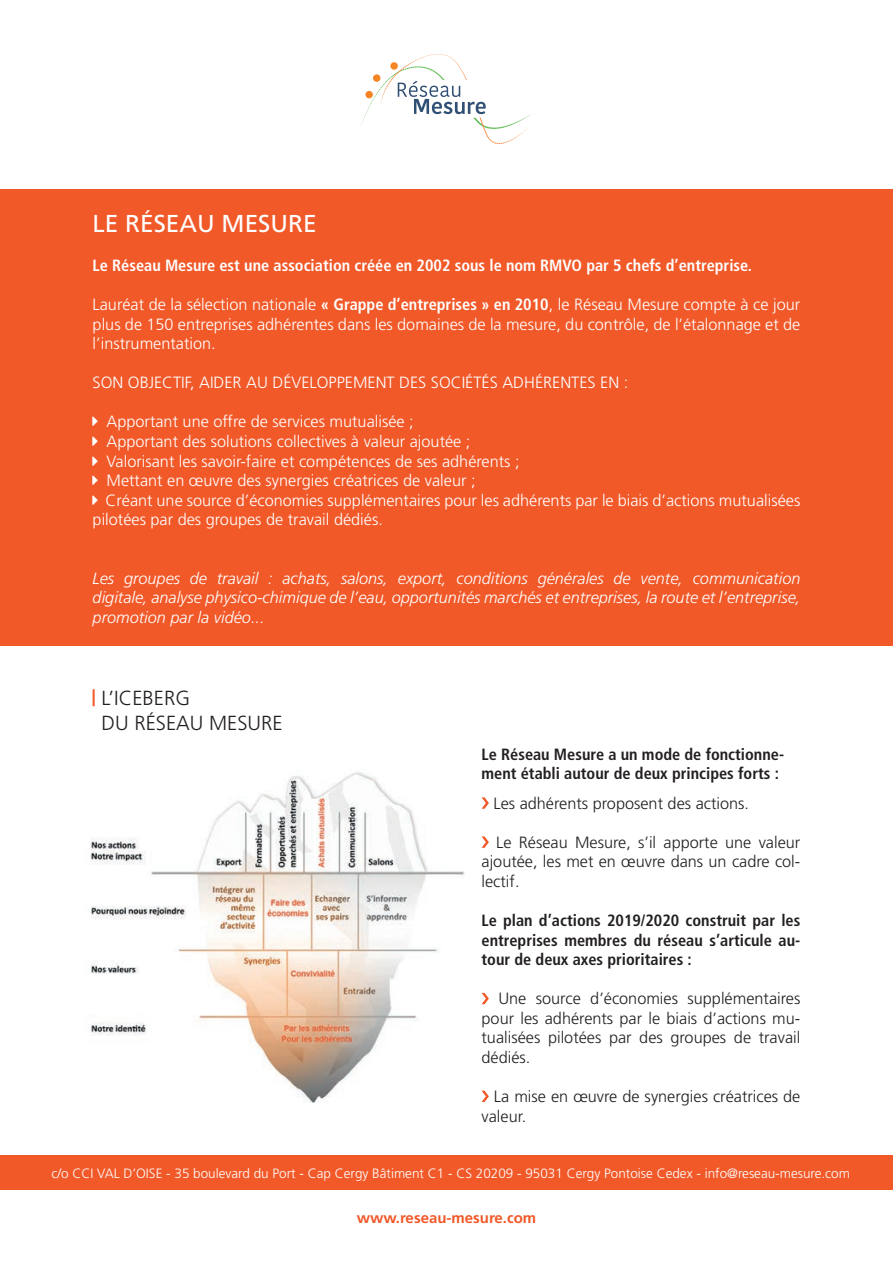
<style>
.page{position:relative;width:893px;height:1263px;background:#fff}
.page>*{position:absolute;margin:0;border:0;box-sizing:border-box;transform-origin:0 0}
.t1{font:24.45px "Frutiger";color:#fff}
.t2{font:300 20.4px/24.5px "Frutiger";color:#231f20}
.t3{font:300 16.35px/19.5px "Frutiger";color:#fff;text-align:justify}
.t4{font:300 16.35px/19.5px "Frutiger";color:#231f20;text-align:justify}
.t5{font:italic 300 16.35px/19.5px "Frutiger";color:#fff;text-align:justify}
.t6{font:700 condensed 16.35px/19.5px "Frutiger";color:#231f20}
.t7{font:700 condensed 16.35px "Frutiger";color:#fff}
.t8{font:700 15px "Frutiger";color:#f15929}
.t9{font:300 13.5px "Frutiger";color:#fff}
.s1{font-weight:700;font-stretch:condensed}
</style>
<div class="page">
<div style="left:0;top:190px;width:893px;height:456px;background:#f15929"></div>
<svg style="left:482px;top:797px;width:7px;height:12px"></svg>
<svg style="left:482px;top:836px;width:7px;height:12px"></svg>
<svg style="left:482px;top:993px;width:7px;height:11px"></svg>
<svg style="left:482px;top:1091px;width:7px;height:11px"></svg>
<svg style="left:93px;top:689px;width:2px;height:17px"></svg>
<svg style="left:361px;top:54px;width:171px;height:90px"></svg>
<img style="left:90px;top:772px;width:374px;height:331px">
<div style="left:0;top:1155px;width:893px;height:34px;background:#f15929"></div>
<h1 class="t1" style="left:93px;top:209px;width:226px">LE RÉSEAU MESURE</h1>
<p class="t7" style="left:93px;top:256px;width:661px">Le Réseau Mesure est une association créée en 2002 sous le nom RMVO par 5 chefs d’entreprise.</p>
<p class="t3" style="left:93px;top:295px;width:709px">Lauréat de la sélection nationale <span class="s1">« Grappe d’entreprises » en 2010</span>, le Réseau Mesure compte à ce jour plus de 150 entreprises adhérentes dans les domaines de la mesure, du contrôle, de l’étalonnage et de l’instrumentation.</p>
<p class="t3" style="left:93px;top:373px;width:537px">SON OBJECTIF, AIDER AU DÉVELOPPEMENT DES SOCIÉTÉS ADHÉRENTES EN :</p>
<p class="t3" style="left:107px;top:412px;width:309px">Apportant une offre de services mutualisée ;</p>
<p class="t3" style="left:107px;top:431px;width:365px">Apportant des solutions collectives à valeur ajoutée ;</p>
<p class="t3" style="left:107px;top:451px;width:415px">Valorisant les savoir-faire et compétences de ses adhérents ;</p>
<p class="t3" style="left:107px;top:471px;width:370px">Mettant en œuvre des synergies créatrices de valeur ;</p>
<p class="t3" style="left:106px;top:490px;width:696px">Créant une source d’économies supplémentaires pour les adhérents par le biais d’actions mutualisées</p>
<p class="t3" style="left:93px;top:510px;width:292px">pilotées par des groupes de travail dédiés.</p>
<p class="t5" style="left:93px;top:568px;width:709px">Les groupes de travail : achats, salons, export, conditions générales de vente, communication digitale, analyse physico-chimique de l’eau, opportunités marchés et entreprises, la route et l’entreprise, promotion par la vidéo...</p>
<p class="t2" style="left:102px;top:686px;width:183px">L’ICEBERG<br>DU RÉSEAU MESURE</p>
<p class="t6" style="left:482px;top:744px;width:304px">Le Réseau Mesure a un mode de fonctionne&shy;ment établi autour de deux principes forts :</p>
<p class="t4" style="left:493px;top:793px;width:257px">Les adhérents proposent des actions.</p>
<p class="t4" style="left:481px;top:832px;width:320px;text-indent:15px">Le Réseau Mesure, s’il apporte une valeur ajoutée, les met en œuvre dans un cadre col&shy;lectif.</p>
<p class="t6" style="left:482px;top:911px;width:320px;text-align:justify">Le plan d’actions 2019/2020 construit par les entreprises membres du réseau s’articule au&shy;tour de deux axes prioritaires :</p>
<p class="t4" style="left:482px;top:989px;width:320px;text-indent:17px">Une source d’économies supplémentaires pour les adhérents par le biais d’actions mu&shy;tualisées pilotées par des groupes de travail dédiés.</p>
<p class="t4" style="left:482px;top:1086px;width:320px;text-indent:12px">La mise en œuvre de synergies créatrices de valeur.</p>
<p class="t9" style="left:51px;top:1165px;width:800px">c/o CCI VAL D’OISE - 35 boulevard du Port - Cap Cergy Bâtiment C1 - CS 20209 - 95031 Cergy Pontoise Cedex - info@reseau-mesure.com</p>
<p class="t8" style="left:357px;top:1209px;width:181px">www.reseau-mesure.com</p>
</div>
